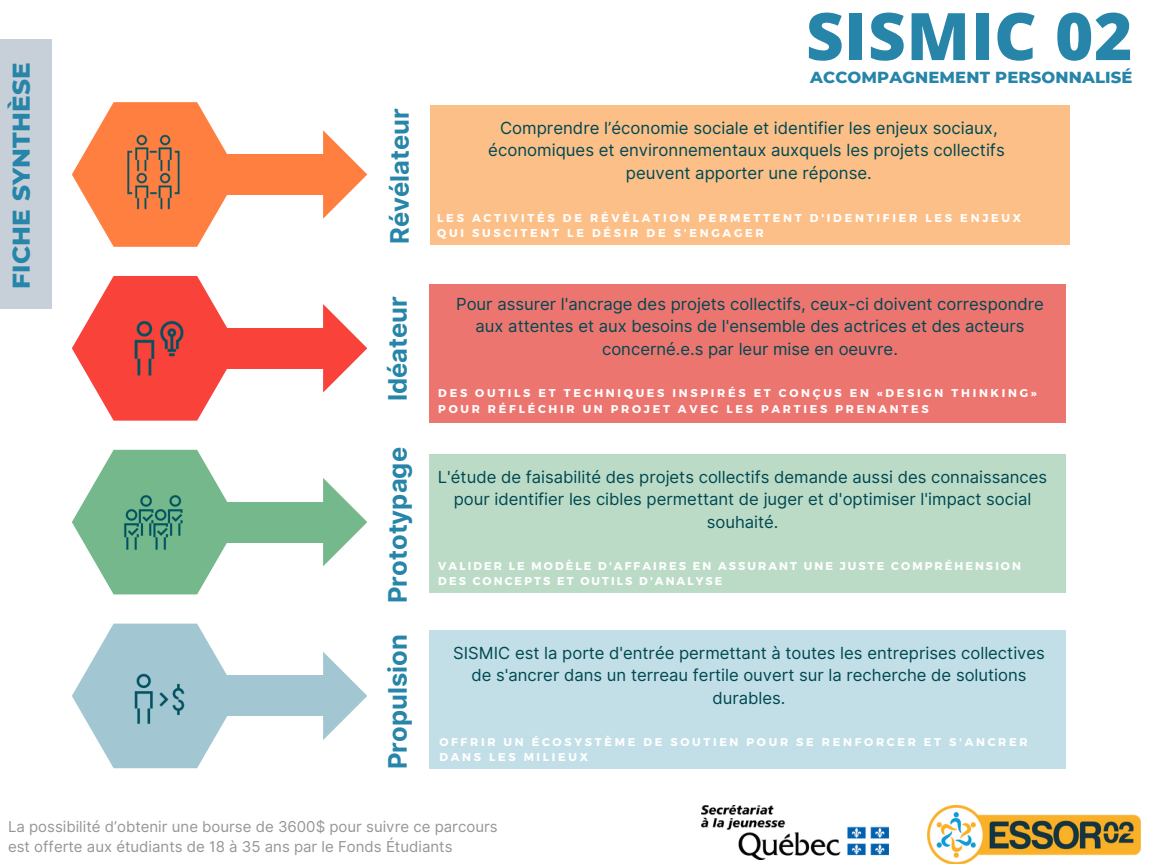
<style>
.page{position:relative;width:1152px;height:864px;background:#fff}
.page>*{position:absolute;margin:0;border:0;box-sizing:border-box;transform-origin:0 0}
.t1{font:800 65.55px "Open Sans";letter-spacing:.01em;color:#2685a8}
.t2{font:700 25.5px "Inter";color:#2685a8}
.t3{font:800 24.6px "Montserrat";letter-spacing:.01em;color:#2685a8}
.t4{font:16.8px/22.6px "Inter";color:#004851;text-align:center}
.t5{font:16.65px/22.5px "Inter";color:#004851;text-align:center}
.t6{font:800 16.35px "Montserrat";letter-spacing:.01em;color:#2685a8}
.t7{font:15px/20.2px "Inter";color:#969696}
.t8{font:700 11.4px/15.8px "Montserrat";letter-spacing:.24em;color:#fff}
.t9{font:700 11.25px "Montserrat";letter-spacing:.24em;color:#fff}
.t10{font:700 11.25px/15px "Montserrat";letter-spacing:.185em;color:#fff}
</style>
<div class="page">
<div style="left:430px;top:630px;width:636px;height:138px;background:#c2dfe8"></div>
<div style="left:209px;top:676px;width:114px;height:40px;background:#a3c7d2"></div>
<svg style="left:323px;top:652px;width:44px;height:88px"></svg>
<svg style="left:72px;top:624px;width:167px;height:144px"></svg>
<div style="left:209px;top:502px;width:114px;height:40px;background:#74b88c"></div>
<svg style="left:323px;top:478px;width:44px;height:88px"></svg>
<svg style="left:72px;top:450px;width:167px;height:144px"></svg>
<div style="left:209px;top:328px;width:114px;height:41px;background:#f9423a"></div>
<svg style="left:323px;top:304px;width:44px;height:89px"></svg>
<svg style="left:72px;top:276px;width:155px;height:145px"></svg>
<div style="left:209px;top:154px;width:114px;height:41px;background:#ff7f41"></div>
<svg style="left:323px;top:130px;width:44px;height:89px"></svg>
<svg style="left:72px;top:102px;width:155px;height:145px"></svg>
<img style="left:110px;top:128px;width:88px;height:88px">
<img style="left:93px;top:283px;width:133px;height:132px">
<img style="left:104px;top:473px;width:99px;height:99px">
<img style="left:99px;top:639px;width:121px;height:121px">
<div style="left:430px;top:284px;width:636px;height:139px;background:#ed7570"></div>
<div style="left:430px;top:106px;width:639px;height:139px;background:#fcbf88"></div>
<div style="left:430px;top:455px;width:636px;height:138px;background:#bcdbc7"></div>
<img style="left:701px;top:806px;width:188px;height:54px">
<img style="left:928px;top:806px;width:212px;height:58px">
<div style="left:0;top:39px;width:51px;height:270px;background:#c7d0d8"></div>
<h5 class="t3" style="left:6px;top:289px;width:228px;rotate:-90deg">FICHE SYNTHÈSE</h5>
<h5 class="t2" style="left:384px;top:244px;width:137px;rotate:-90deg">Révélateur</h5>
<h3 class="t2" style="left:382px;top:401px;width:107px;rotate:-90deg">Idéateur</h3>
<p class="t2" style="left:382px;top:603px;width:157px;rotate:-90deg">Prototypage</p>
<p class="t2" style="left:382px;top:769px;width:136px;rotate:-90deg">Propulsion</p>
<h2 class="t1" style="left:806px;top:-10px;width:328px">SISMIC 02</h2>
<p class="t6" style="left:810px;top:67px;width:324px">ACCOMPAGNEMENT PERSONNALISÉ</p>
<p class="t4" style="left:488px;top:116px;width:518px">Comprendre l’économie sociale et identifier les enjeux sociaux, économiques et environnementaux auxquels les projets collectifs peuvent apporter une réponse.</p>
<h5 class="t8" style="left:437px;top:209px;width:585px">LES ACTIVITÉS DE RÉVÉLATION PERMETTENT D'IDENTIFIER LES ENJEUX<br>QUI SUSCITENT LE DÉSIR DE S'ENGAGER</h5>
<h3 class="t5" style="left:456px;top:292px;width:589px">Pour assurer l'ancrage des projets collectifs, ceux-ci doivent correspondre aux attentes et aux besoins de l'ensemble des actrices et des acteurs concerné.e.s par leur mise en oeuvre.</h3>
<h1 class="t9" style="left:438px;top:386px;width:600px">DES OUTILS ET TECHNIQUES INSPIRÉS ET CONÇUS EN «DESIGN THINKING»</h1>
<h4 class="t9" style="left:438px;top:401px;width:492px">POUR RÉFLÉCHIR UN PROJET AVEC LES PARTIES PRENANTES</h4>
<h5 class="t5" style="left:438px;top:465px;width:611px">L'étude de faisabilité des projets collectifs demande aussi des connaissances pour identifier les cibles permettant de juger et d'optimiser l'impact social souhaité.</h5>
<p class="t10" style="left:438px;top:558px;width:584px">VALIDER LE MODÈLE D'AFFAIRES EN ASSURANT UNE JUSTE COMPRÉHENSION<br>DES CONCEPTS ET OUTILS D'ANALYSE</p>
<p class="t5" style="left:453px;top:641px;width:593px">SISMIC est la porte d'entrée permettant à toutes les entreprises collectives de s'ancrer dans un terreau fertile ouvert sur la recherche de solutions durables.</p>
<p class="t9" style="left:439px;top:734px;width:590px">OFFRIR UN ÉCOSYSTÈME DE SOUTIEN POUR SE RENFORCER ET S'ANCRER</p>
<p class="t9" style="left:439px;top:750px;width:150px">DANS LES MILIEUX</p>
<p class="t7" style="left:8px;top:816px;width:491px">La possibilité d’obtenir une bourse de 3600$ pour suivre ce parcours est offerte aux étudiants de 18 à 35 ans par le Fonds Étudiants</p>
</div>
